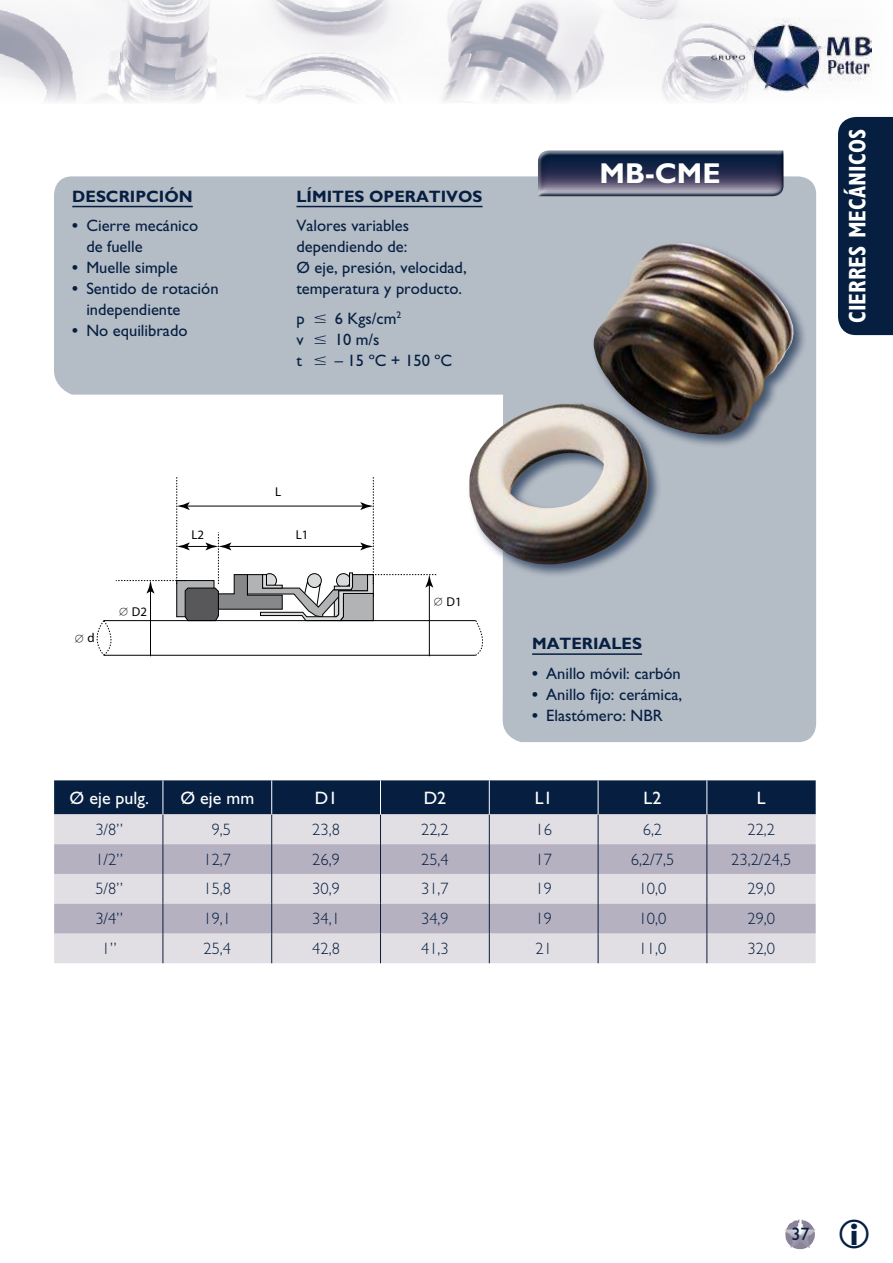
<style>
.page{position:relative;width:893px;height:1263px;background:#fff}
.page>*{position:absolute;margin:0;border:0;box-sizing:border-box;transform-origin:0 0}
.t1{font:700 28.8px "Gill Sans Std";color:#fff}
.t2{font:700 condensed 24px "Gill Sans Std";color:#fff;scale:.95 1}
.t3{font:18px "Gill Sans Std";color:#fff}
.t4{font:18px "Gill Sans Std";color:#061f41}
.t5{font:16.5px/21px "Gill Sans Std";color:#061f41}
.t6{font:300 16.5px "Gill Sans Std";color:#061f41}
.t7{font:700 16.5px "Gill Sans Std";color:#061f41}
.t8{font:12.9px "Myriad Pro";color:#000}
.s1{font-weight:700}
</style>
<div class="page">
<img style="left:0;top:0;width:800px;height:103px">
<img style="left:710px;top:19px;width:162px;height:74px">
<div style="left:838px;top:117px;width:55px;height:218px;background:#061f41"></div>
<img style="left:784px;top:1219px;width:32px;height:30px">
<svg style="left:54px;top:176px;width:762px;height:566px;fill:#b4bcc6"></svg>
<div style="left:527px;top:139px;width:268px;height:58px;background:#061f41;opacity:.5"></div>
<div style="left:533px;top:146px;width:254px;height:51px;background:#fff"></div>
<div style="left:535px;top:148px;width:253px;height:49px;background:#061f41;opacity:.75"></div>
<hr style="left:532px;top:653px;width:110px;height:2px;background:#061f41">
<hr style="left:72px;top:206px;width:121px;height:1px;background:#061f41">
<hr style="left:296px;top:206px;width:187px;height:1px;background:#061f41">
<div style="left:54px;top:780px;width:762px;height:34px;background:#061f41"></div>
<div style="left:54px;top:814px;width:762px;height:149px;background:#e1dfe4"></div>
<svg style="left:54px;top:844px;width:762px;height:89px;background:#c3bfcb"></svg>
<hr style="left:163px;top:814px;width:1px;height:30px;background:#061f41">
<hr style="left:163px;top:844px;width:1px;height:30px;background:#061f41">
<hr style="left:163px;top:874px;width:1px;height:30px;background:#061f41">
<svg style="left:163px;top:904px;width:1px;height:29px"></svg>
<hr style="left:163px;top:933px;width:1px;height:30px;background:#061f41">
<hr style="left:271px;top:814px;width:1px;height:30px;background:#061f41">
<hr style="left:271px;top:844px;width:1px;height:30px;background:#061f41">
<hr style="left:271px;top:874px;width:1px;height:30px;background:#061f41">
<svg style="left:271px;top:904px;width:1px;height:29px"></svg>
<hr style="left:271px;top:933px;width:1px;height:30px;background:#061f41">
<hr style="left:380px;top:814px;width:1px;height:30px;background:#061f41">
<hr style="left:380px;top:844px;width:1px;height:30px;background:#061f41">
<hr style="left:380px;top:874px;width:1px;height:30px;background:#061f41">
<svg style="left:380px;top:904px;width:1px;height:29px"></svg>
<hr style="left:380px;top:933px;width:1px;height:30px;background:#061f41">
<hr style="left:489px;top:814px;width:1px;height:30px;background:#061f41">
<hr style="left:489px;top:844px;width:1px;height:30px;background:#061f41">
<hr style="left:489px;top:874px;width:1px;height:30px;background:#061f41">
<svg style="left:489px;top:904px;width:1px;height:29px"></svg>
<hr style="left:489px;top:933px;width:1px;height:30px;background:#061f41">
<hr style="left:598px;top:814px;width:1px;height:30px;background:#061f41">
<hr style="left:598px;top:844px;width:1px;height:30px;background:#061f41">
<hr style="left:598px;top:874px;width:1px;height:30px;background:#061f41">
<svg style="left:598px;top:904px;width:1px;height:29px"></svg>
<hr style="left:598px;top:933px;width:1px;height:30px;background:#061f41">
<hr style="left:706px;top:814px;width:1px;height:30px;background:#061f41">
<hr style="left:706px;top:844px;width:1px;height:30px;background:#061f41">
<hr style="left:706px;top:874px;width:1px;height:30px;background:#061f41">
<svg style="left:706px;top:904px;width:1px;height:29px"></svg>
<hr style="left:706px;top:933px;width:1px;height:30px;background:#061f41">
<hr style="left:163px;top:780px;width:1px;height:34px;background:#fff">
<hr style="left:271px;top:780px;width:1px;height:34px;background:#fff">
<hr style="left:380px;top:780px;width:1px;height:34px;background:#fff">
<hr style="left:489px;top:780px;width:1px;height:34px;background:#fff">
<hr style="left:598px;top:780px;width:1px;height:34px;background:#fff">
<hr style="left:706px;top:780px;width:1px;height:34px;background:#fff">
<div style="left:467px;top:241px;width:341px;height:337px;background:#061f41;opacity:.65"></div>
<img style="left:469px;top:243px;width:324px;height:321px">
<svg style="left:315px;top:314px;width:11px;height:8px"></svg>
<svg style="left:315px;top:335px;width:11px;height:8px"></svg>
<svg style="left:315px;top:356px;width:11px;height:8px"></svg>
<svg style="left:89px;top:477px;width:394px;height:179px"></svg>
<svg style="left:75px;top:635px;width:8px;height:8px"></svg>
<p class="t7" style="left:72px;top:186px;width:122px">DESCRIPCIÓN</p>
<p class="t5" style="left:86px;top:215px;width:113px;text-indent:-14px"><span class="s1">•</span> Cierre mecánico de fuelle</p>
<p class="t5" style="left:72px;top:257px;width:107px"><span class="s1">•</span> Muelle simple</p>
<p class="t5" style="left:86px;top:278px;width:134px;text-indent:-14px"><span class="s1">•</span> Sentido de rotación independiente</p>
<p class="t5" style="left:72px;top:320px;width:117px"><span class="s1">•</span> No equilibrado</p>
<p class="t7" style="left:296px;top:186px;width:188px">LÍMITES OPERATIVOS</p>
<p class="t5" style="left:296px;top:215px;width:172px">Valores variables dependiendo de:<br>Ø eje, presión, velocidad, temperatura y producto.</p>
<p class="t5" style="left:296px;top:308px;width:10px">p</p>
<p class="t5" style="left:335px;top:308px;width:68px">6 Kgs/cm<sup>2</sup></p>
<p class="t5" style="left:296px;top:329px;width:9px">v</p>
<p class="t5" style="left:335px;top:329px;width:46px">10 m/s</p>
<p class="t5" style="left:296px;top:350px;width:7px">t</p>
<p class="t5" style="left:335px;top:350px;width:119px">– 15 ºC + 150 ºC</p>
<p class="t8" style="left:275px;top:484px;width:8px">L</p>
<p class="t8" style="left:87px;top:630px;width:9px">d</p>
<p class="t8" style="left:132px;top:604px;width:17px">D2</p>
<p class="t8" style="left:191px;top:526px;width:14px">L2</p>
<p class="t8" style="left:296px;top:526px;width:14px">L1</p>
<p class="t8" style="left:447px;top:594px;width:17px">D1</p>
<h1 class="t1" style="left:600px;top:156px;width:123px">MB-CME</h1>
<p class="t7" style="left:532px;top:634px;width:111px">MATERIALES</p>
<p class="t5" style="left:532px;top:663px;width:150px"><span class="s1">•</span> Anillo móvil: carbón</p>
<p class="t5" style="left:532px;top:684px;width:151px"><span class="s1">•</span> Anillo fijo: cerámica,</p>
<p class="t5" style="left:532px;top:705px;width:132px"><span class="s1">•</span> Elastómero: NBR</p>
<p class="t3" style="left:70px;top:787px;width:81px">Ø eje pulg.</p>
<p class="t3" style="left:180px;top:787px;width:75px">Ø eje mm</p>
<p class="t3" style="left:315px;top:787px;width:24px">D1</p>
<p class="t3" style="left:424px;top:787px;width:24px">D2</p>
<p class="t3" style="left:535px;top:787px;width:19px">L1</p>
<p class="t3" style="left:644px;top:787px;width:19px">L2</p>
<p class="t3" style="left:757px;top:787px;width:10px">L</p>
<p class="t6" style="left:95px;top:820px;width:29px">3/8”</p>
<p class="t6" style="left:212px;top:820px;width:21px">9,5</p>
<p class="t6" style="left:312px;top:820px;width:29px">23,8</p>
<p class="t6" style="left:421px;top:820px;width:29px">22,2</p>
<p class="t6" style="left:535px;top:820px;width:18px">16</p>
<p class="t6" style="left:643px;top:820px;width:21px">6,2</p>
<p class="t6" style="left:747px;top:820px;width:29px">22,2</p>
<p class="t6" style="left:95px;top:850px;width:29px">1/2”</p>
<p class="t6" style="left:203px;top:850px;width:29px">12,7</p>
<p class="t6" style="left:312px;top:850px;width:29px">26,9</p>
<p class="t6" style="left:421px;top:850px;width:29px">25,4</p>
<p class="t6" style="left:535px;top:850px;width:18px">17</p>
<p class="t6" style="left:631px;top:850px;width:45px">6,2/7,5</p>
<p class="t6" style="left:731px;top:850px;width:61px">23,2/24,5</p>
<p class="t6" style="left:95px;top:880px;width:29px">5/8”</p>
<p class="t6" style="left:203px;top:880px;width:29px">15,8</p>
<p class="t6" style="left:312px;top:880px;width:29px">30,9</p>
<p class="t6" style="left:421px;top:880px;width:29px">31,7</p>
<p class="t6" style="left:535px;top:880px;width:18px">19</p>
<p class="t6" style="left:639px;top:880px;width:29px">10,0</p>
<p class="t6" style="left:747px;top:880px;width:29px">29,0</p>
<p class="t6" style="left:95px;top:909px;width:29px">3/4”</p>
<p class="t6" style="left:203px;top:909px;width:29px">19,1</p>
<p class="t6" style="left:312px;top:909px;width:29px">34,1</p>
<p class="t6" style="left:421px;top:909px;width:29px">34,9</p>
<p class="t6" style="left:535px;top:909px;width:18px">19</p>
<p class="t6" style="left:639px;top:909px;width:29px">10,0</p>
<p class="t6" style="left:747px;top:909px;width:29px">29,0</p>
<p class="t6" style="left:102px;top:939px;width:16px">1”</p>
<p class="t6" style="left:203px;top:939px;width:29px">25,4</p>
<p class="t6" style="left:312px;top:939px;width:29px">42,8</p>
<p class="t6" style="left:421px;top:939px;width:29px">41,3</p>
<p class="t6" style="left:535px;top:939px;width:18px">21</p>
<p class="t6" style="left:639px;top:939px;width:29px">11,0</p>
<p class="t6" style="left:747px;top:939px;width:29px">32,0</p>
<h2 class="t2" style="left:843px;top:323px;width:206px;rotate:-90deg">CIERRES MECÁNICOS</h2>
<p class="t4" style="left:791px;top:1224px;width:19px">37</p>
</div>
